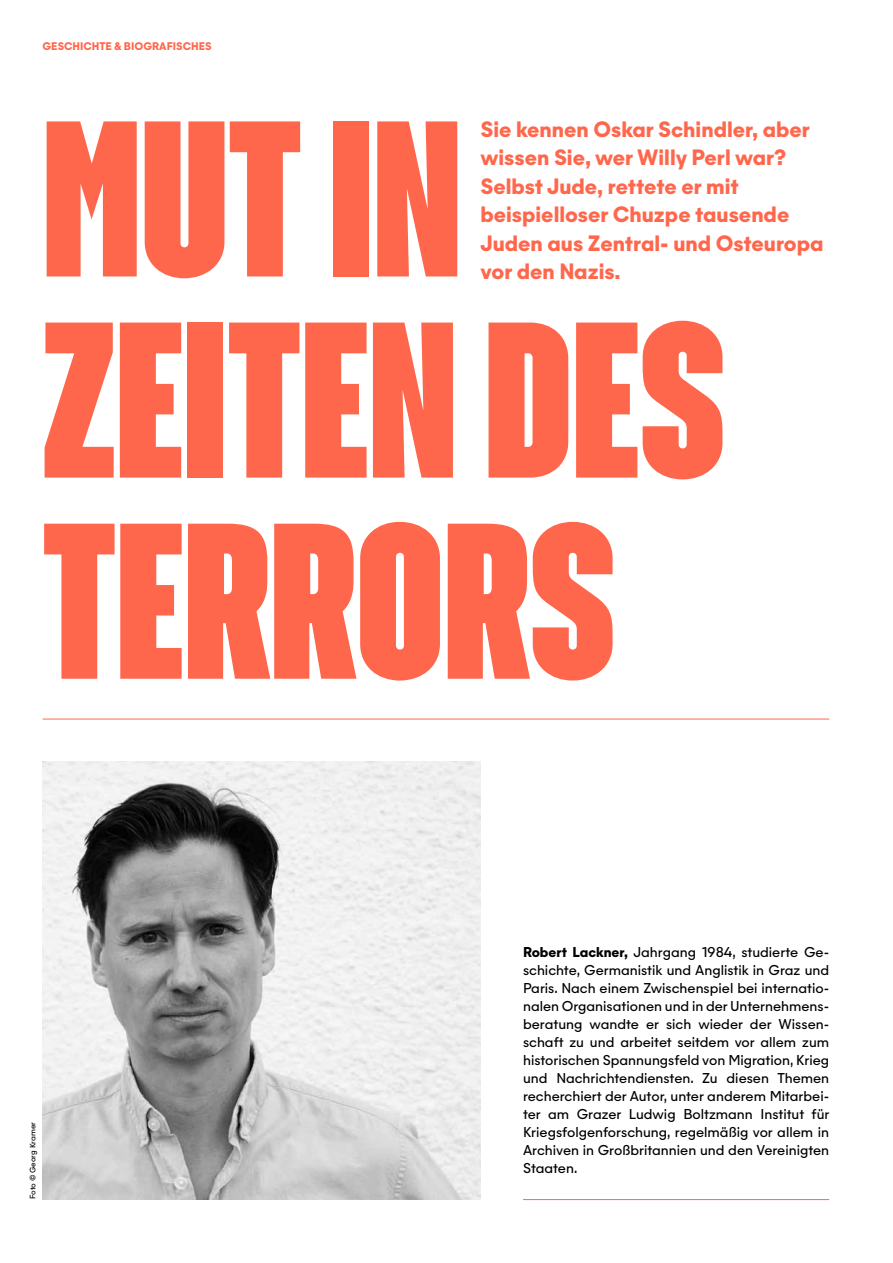
<style>
.page{position:relative;width:893px;height:1263px;background:#fff}
.page>*{position:absolute;margin:0;border:0;box-sizing:border-box;transform-origin:0 0}
.t1{font:800 228px/201.1px "Italian Plate No 2 Condensed";color:#ff674c}
.t2{font:700 21px/28.5px "Majorant";color:#ff674c}
.t3{font:13.5px/18px "Majorant";color:#000}
.t4{font:700 10.5px "Majorant";color:#ff674c}
.t5{font:7.5px "Majorant";color:#000}
.s1{font-weight:700}
</style>
<div class="page">
<img style="left:43px;top:761px;width:437px;height:438px">
<hr style="left:43px;top:719px;width:786px;height:1px;background:#ff674c">
<hr style="left:523px;top:1199px;width:306px;height:1px;background:#ff674c">
<p class="t4" style="left:43px;top:40px;width:171px">GESCHICHTE &amp; BIOGRAFISCHES</p>
<h2 class="t2" style="left:480px;top:115px;width:344px">Sie kennen Oskar Schindler, aber wissen Sie, wer Willy Perl war?<br>Selbst Jude, rettete er mit beispielloser Chuzpe tausende<br>Juden aus Zentral- und Osteuropa vor den Nazis.</h2>
<h1 class="t1" style="left:43px;top:97px;width:684px">MUT IN<br>ZEITEN DES<br>TERRORS</h1>
<p class="t5" style="left:28px;top:1199px;width:78px;rotate:-90deg">Foto © Georg Kramer</p>
<p class="t3" style="left:523px;top:943px;width:308px"><span class="s1">Robert Lackner,</span> Jahrgang 1984, studierte Ge&shy;schichte, Germanistik und Anglistik in Graz und Paris. Nach einem Zwischenspiel bei internatio&shy;nalen Organisationen und in der Unternehmens&shy;beratung wandte er sich wieder der Wissen&shy;schaft zu und arbeitet seitdem vor allem zum historischen Spannungsfeld von Migration, Krieg und Nachrichtendiensten. Zu diesen Themen recherchiert der Autor, unter anderem Mitarbei&shy;ter am Grazer Ludwig Boltzmann Institut für Kriegsfolgenforschung, regelmäßig vor allem in Archiven in Großbritannien und den Vereinigten Staaten.</p>
</div>
